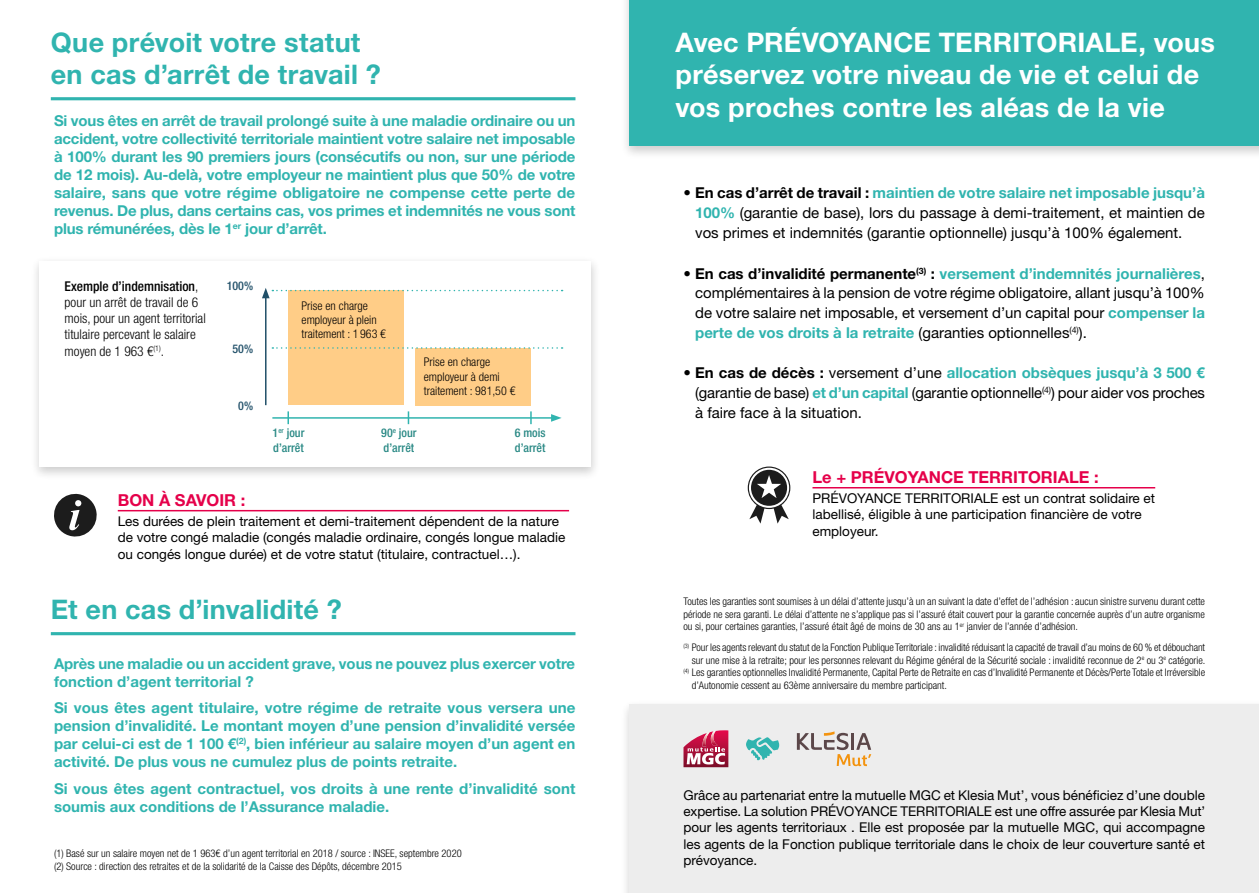
<style>
.page{position:relative;width:1259px;height:893px;background:#fff}
.page>*{position:absolute;margin:0;border:0;box-sizing:border-box;transform-origin:0 0}
._12-TitrePage_2{font:700 27px/32.4px "Helvetica Neue LT Std";letter-spacing:.01em;color:#fff}
._12-TitrePage_2-2{font:700 27px "Helvetica Neue LT Std";letter-spacing:.01em;color:#30b4af}
._4-Texte{font:700 16.5px "Helvetica Neue LT Std";color:#e5004a}
._4-Texte-2{font:700 15px/18px "Helvetica Neue LT Std";color:#30b4af;text-align:justify}
._4-Texte-3{font:15px/19.6px "Helvetica Neue LT Std";color:#000;text-align:justify}
._4-Texte-4{font:13.5px/16.2px "Helvetica Neue LT Std";color:#000}
._4_-_Mentions{font:300 condensed 13.5px/16.2px "Helvetica Neue LT Std";color:#000}
._4_-_Mentions-2{font:500 condensed 13.5px "Helvetica Neue LT Std";color:#000}
._4_-_Mentions-3{font:300 condensed 12px/14.4px "Helvetica Neue LT Std";color:#000}
._4_-_Mentions-4{font:500 condensed 12px "Helvetica Neue LT Std";color:#288884}
._4_-_Mentions-5{font:500 condensed 12px "Helvetica Neue LT Std";color:#215069}
._4_-_Mentions-6{font:300 condensed 10.5px/12.6px "Helvetica Neue LT Std";color:#000;text-align:justify}
.s1{font-weight:300}
.s2{font-weight:700}
.s3{font-weight:700;color:#30b4af}
</style>
<div class="page">
<div style="left:30px;top:256px;width:570px;height:224px;background:#000;opacity:.2"></div>
<div style="left:39px;top:261px;width:552px;height:206px;background:#fff"></div>
<div style="left:620px;top:0;width:639px;height:159px;background:#000;opacity:.2"></div>
<div style="left:629px;top:0;width:630px;height:146px;background:#30b4af"></div>
<hr style="left:51px;top:97px;width:524px;height:3px;background:#30b4af">
<hr style="left:51px;top:632px;width:524px;height:3px;background:#30b4af">
<hr style="left:118px;top:510px;width:451px;height:1px;background:#e5004a">
<div style="left:288px;top:291px;width:116px;height:114px;background:#ffcd87"></div>
<div style="left:415px;top:348px;width:116px;height:57px;background:#ffcd87"></div>
<hr style="left:272px;top:417px;width:281px;height:2px;background:#30b4af">
<svg style="left:551px;top:414px;width:10px;height:8px"></svg>
<svg style="left:272px;top:347px;width:290px;height:2px"></svg>
<hr style="left:265px;top:296px;width:1px;height:109px;background:#215069">
<svg style="left:262px;top:288px;width:300px;height:10px"></svg>
<hr style="left:812px;top:487px;width:343px;height:1px;background:#e5004a">
<div style="left:620px;top:700px;width:639px;height:193px;background:#f8f8f8"></div>
<div style="left:629px;top:705px;width:630px;height:188px;background:#ededed"></div>
<svg style="left:683px;top:730px;width:45px;height:37px"></svg>
<img style="left:702px;top:731px;width:16px;height:15px">
<svg style="left:797px;top:731px;width:74px;height:35px"></svg>
<svg style="left:746px;top:737px;width:33px;height:23px"></svg>
<svg style="left:530px;top:411px;width:2px;height:13px"></svg>
<svg style="left:287px;top:411px;width:2px;height:13px"></svg>
<svg style="left:54px;top:493px;width:43px;height:44px"></svg>
<svg style="left:748px;top:466px;width:42px;height:58px"></svg>
<p class="_12-TitrePage_2-2" style="left:51px;top:26px;width:311px">Que prévoit votre statut</p>
<p class="_12-TitrePage_2-2" style="left:51px;top:58px;width:331px">en cas d’arrêt de travail ?</p>
<p class="_4-Texte-2" style="left:54px;top:112px;width:523px">Si vous êtes en arrêt de travail prolongé suite à une maladie ordinaire ou un accident, votre collectivité territoriale maintient votre salaire net imposable à 100% durant les 90 premiers jours (consécutifs ou non, sur une période de 12 mois). Au-delà, votre employeur ne maintient plus que 50% de votre salaire, sans que votre régime obligatoire ne compense cette perte de revenus. De plus, dans certains cas, vos primes et indemnités ne vous sont plus rémunérées, dès le 1<sup>er</sup> jour d’arrêt.</p>
<p class="_4_-_Mentions-2" style="left:65px;top:278px;width:135px">Exemple d’indemnisation<span class="s1">,</span></p>
<p class="_4_-_Mentions" style="left:65px;top:294px;width:143px">pour un arrêt de travail de 6 mois, pour un agent territorial titulaire percevant le salaire moyen de 1 963 €<sup>(1)</sup>.</p>
<p class="_4_-_Mentions-5" style="left:227px;top:278px;width:28px">100%</p>
<p class="_4_-_Mentions-5" style="left:232px;top:342px;width:22px">50%</p>
<p class="_4_-_Mentions-5" style="left:238px;top:399px;width:16px">0%</p>
<p class="_4_-_Mentions-3" style="left:301px;top:298px;width:86px">Prise en charge employeur à plein traitement : 1 963 €</p>
<p class="_4_-_Mentions-3" style="left:424px;top:355px;width:93px">Prise en charge employeur à demi traitement : 981,50 €</p>
<p class="_4_-_Mentions-4" style="left:273px;top:426px;width:33px">1<sup>er</sup> jour</p>
<p class="_4_-_Mentions-4" style="left:273px;top:440px;width:32px">d’arrêt</p>
<p class="_4_-_Mentions-4" style="left:381px;top:426px;width:37px">90<sup>e</sup> jour</p>
<p class="_4_-_Mentions-4" style="left:384px;top:440px;width:32px">d’arrêt</p>
<p class="_4_-_Mentions-4" style="left:515px;top:426px;width:32px">6 mois</p>
<p class="_4_-_Mentions-4" style="left:515px;top:440px;width:32px">d’arrêt</p>
<p class="_4-Texte" style="left:118px;top:490px;width:129px">BON À SAVOIR :</p>
<p class="_4-Texte-4" style="left:118px;top:513px;width:449px">Les durées de plein traitement et demi-traitement dépendent de la nature de votre congé maladie (congés maladie ordinaire, congés longue maladie ou congés longue durée) et de votre statut (titulaire, contractuel…).</p>
<p class="_12-TitrePage_2-2" style="left:51px;top:593px;width:292px">Et en cas d’invalidité ?</p>
<p class="_4-Texte-2" style="left:54px;top:654px;width:522px">Après une maladie ou un accident grave, vous ne pouvez plus exercer votre fonction d’agent territorial ?</p>
<p class="_4-Texte-2" style="left:54px;top:698px;width:523px">Si vous êtes agent titulaire, votre régime de retraite vous versera une pension d’invalidité. Le montant moyen d’une pension d’invalidité versée par celui-ci est de 1 100 €<sup>(2)</sup>, bien inférieur au salaire moyen d’un agent en activité. De plus vous ne cumulez plus de points retraite.</p>
<p class="_4-Texte-2" style="left:54px;top:779px;width:523px">Si vous êtes agent contractuel, vos droits à une rente d’invalidité sont soumis aux conditions de l’Assurance maladie.</p>
<p class="_4_-_Mentions-6" style="left:54px;top:847px;width:409px">(1) Basé sur un salaire moyen net de 1 963€ d’un agent territorial en 2018 / source : INSEE, septembre 2020</p>
<p class="_4_-_Mentions-6" style="left:54px;top:860px;width:349px">(2) Source : direction des retraites et de la solidarité de la Caisse des Dépôts, décembre 2015</p>
<p class="_12-TitrePage_2" style="left:675px;top:26px;width:541px">Avec PRÉVOYANCE TERRITORIALE, vous préservez votre niveau de vie et celui de vos proches contre les aléas de la vie</p>
<p class="_4-Texte-3" style="left:695px;top:183px;width:511px;text-indent:-12px"><span class="s2">• En cas d’arrêt de travail :</span> <span class="s3">maintien de votre salaire net imposable jusqu’à 100%</span> (garantie de base), lors du passage à demi-traitement, et maintien de vos primes et indemnités (garantie optionnelle) jusqu’à 100% également.</p>
<p class="_4-Texte-3" style="left:695px;top:263px;width:511px;text-indent:-12px"><span class="s2">• En cas d’invalidité permanente</span><sup>(3)</sup> <span class="s2">:</span> <span class="s3">versement d’indemnités journalières</span>, complémentaires à la pension de votre régime obligatoire, allant jusqu’à 100% de votre salaire net imposable, et versement d’un capital pour <span class="s3">compenser la perte de vos droits à la retraite</span> (garanties optionnelles<sup>(4)</sup>).</p>
<p class="_4-Texte-3" style="left:695px;top:363px;width:511px;text-indent:-12px"><span class="s2">• En cas de décès :</span> versement d’une <span class="s3">allocation obsèques jusqu’à 3 500 € </span>(garantie de base) <span class="s3">et d’un capital</span> (garantie optionnelle<sup>(4)</sup>) pour aider vos proches à faire face à la situation.</p>
<p class="_4-Texte" style="left:812px;top:467px;width:288px">Le + PRÉVOYANCE TERRITORIALE :</p>
<p class="_4-Texte-4" style="left:812px;top:490px;width:344px">PRÉVOYANCE TERRITORIALE est un contrat solidaire et labellisé, éligible à une participation financière de votre employeur.</p>
<p class="_4_-_Mentions-6" style="left:683px;top:595px;width:523px">Toutes les garanties sont soumises à un délai d’attente jusqu’à un an suivant la date d’effet de l’adhésion : aucun sinistre survenu durant cette période ne sera garanti. Le délai d’attente ne s’applique pas si l’assuré était couvert pour la garantie concernée auprès d’un autre organisme ou si, pour certaines garanties, l’assuré était âgé de moins de 30 ans au 1<sup>er</sup> janvier de l’année d’adhésion.</p>
<p class="_4_-_Mentions-6" style="left:683px;top:641px;width:523px;text-align:right"><sup>(3)</sup> Pour les agents relevant du statut de la Fonction Publique Territoriale : invalidité réduisant la capacité de travail d’au moins de 60 % et débouchant sur une mise à la retraite; pour les personnes relevant du Régime général de la Sécurité sociale : invalidité reconnue de 2<sup>e</sup> ou 3<sup>e</sup> catégorie.</p>
<p class="_4_-_Mentions-6" style="left:691px;top:666px;width:515px;text-indent:-8px"><sup>(4)</sup> Les garanties optionnelles Invalidité Permanente, Capital Perte de Retraite en cas d’Invalidité Permanente et Décès/Perte Totale et Irréversible d’Autonomie cessent au 63ème anniversaire du membre participant.</p>
<p class="_4-Texte-4" style="left:683px;top:787px;width:523px;text-align:justify">Grâce au partenariat entre la mutuelle MGC et Klesia Mut’, vous bénéficiez d’une double expertise. La solution PRÉVOYANCE TERRITORIALE est une offre assurée par Klesia Mut’ pour les agents territoriaux . Elle est proposée par la mutuelle MGC, qui accompagne les agents de la Fonction publique territoriale dans le choix de leur couverture santé et prévoyance.</p>
</div>
